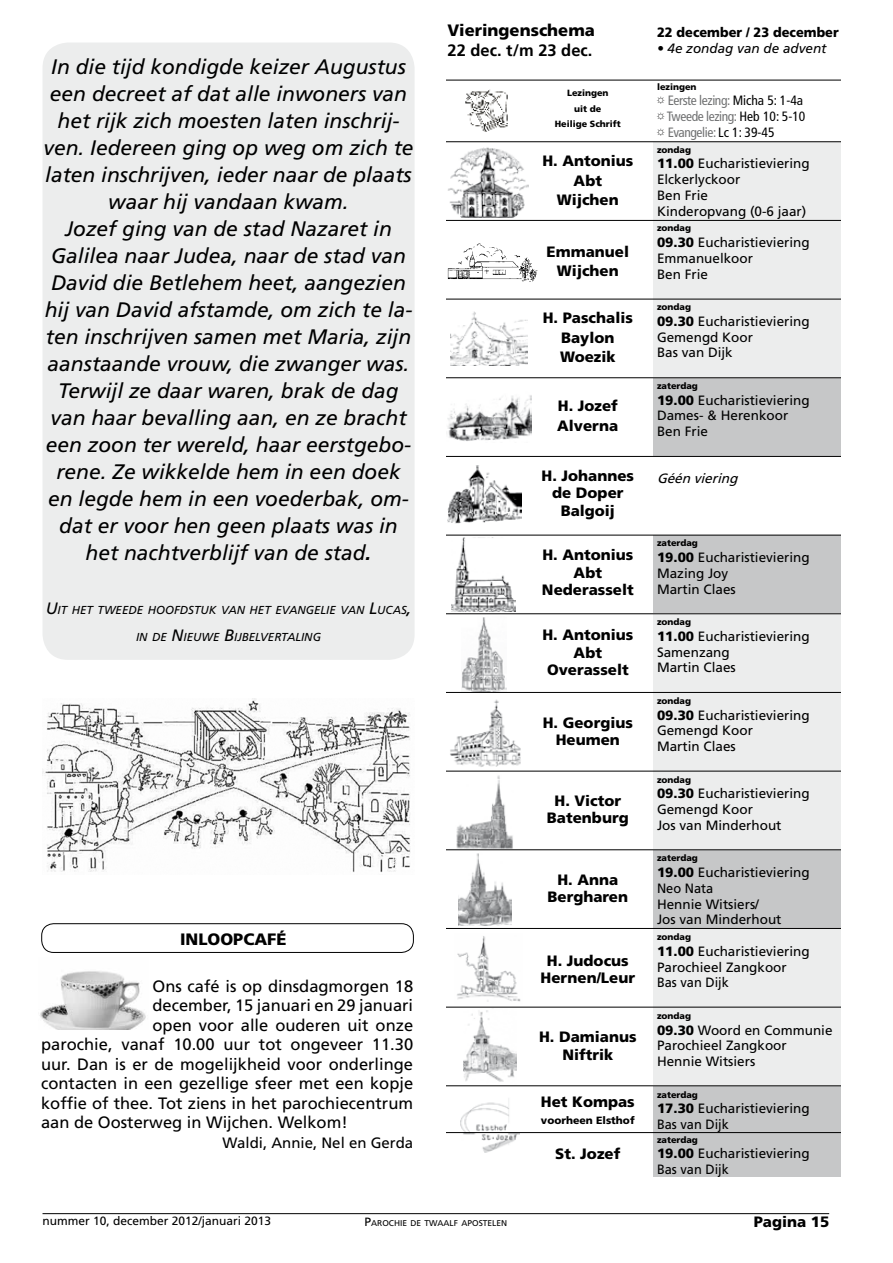
<style>
.page{position:relative;width:893px;height:1263px;background:#fff}
.page>*{position:absolute;margin:0;border:0;box-sizing:border-box;transform-origin:0 0}
.t1{font:italic 21px/27px "Frutiger";color:#000;text-align:center}
.t2{font:16.5px "Frutiger";color:#000}
.t3{font:900 16.5px "Frutiger";color:#000}
.t4{font:700 16.5px "Frutiger";color:#000}
.t5{font:900 15px/17.2px "Frutiger";color:#000;text-align:center}
.t6{font:15px "Frutiger";color:#000}
.t7{font:13.5px/15.8px "Frutiger";color:#000}
.t8{font:condensed 13.5px/15.8px "Frutiger";letter-spacing:-.03em;color:#707172}
.t9{font:900 13.5px "Frutiger";color:#000;scale:.95 1}
.t10{font:italic 13.5px "Frutiger";color:#000}
.t11{font:italic 13.5px "Frutiger";color:#000}
.t12{font:12px "Frutiger";color:#000}
.t13{font:italic 11.55px "Frutiger";color:#000}
.t14{font:900 10.5px "Frutiger";color:#000}
.t15{font:900 9px/15px "Frutiger";color:#000;text-align:center}
.t16{font:8.4px "Frutiger";color:#000}
.s1{font-weight:700}
.s2{font-size:16.5px}
.s3{font-family:"Arial Narrow";font-weight:700;font-stretch:normal;font-size:8.1px;color:#000}
.s4{color:#000}
.s5{font-weight:900}
.s6{font-size:12px}
</style>
<div class="page">
<hr style="left:43px;top:1213px;width:786px;height:1px;background:#000">
<div style="left:43px;top:43px;width:372px;height:617px;background:#eceded;border-radius:26px"></div>
<div style="left:41px;top:923px;width:373px;height:30px;border:1px solid #000;border-radius:12px"></div>
<img style="left:40px;top:971px;width:106px;height:58px">
<img style="left:43px;top:699px;width:368px;height:174px">
<div style="left:653px;top:1007px;width:187px;height:78px;background:#eceded"></div>
<div style="left:653px;top:929px;width:187px;height:78px;background:#eceded"></div>
<div style="left:653px;top:850px;width:187px;height:78px;background:#c6c7c8"></div>
<div style="left:653px;top:693px;width:187px;height:78px;background:#eceded"></div>
<div style="left:653px;top:535px;width:187px;height:78px;background:#c6c7c8"></div>
<div style="left:653px;top:378px;width:187px;height:78px;background:#c6c7c8"></div>
<div style="left:653px;top:1086px;width:187px;height:46px;background:#c6c7c8"></div>
<div style="left:653px;top:1133px;width:187px;height:44px;background:#c6c7c8"></div>
<div style="left:653px;top:142px;width:187px;height:78px;background:#eceded"></div>
<div style="left:653px;top:221px;width:187px;height:78px;background:#eceded"></div>
<div style="left:653px;top:299px;width:187px;height:78px;background:#eceded"></div>
<div style="left:653px;top:614px;width:187px;height:78px;background:#eceded"></div>
<div style="left:653px;top:771px;width:187px;height:78px;background:#eceded"></div>
<img style="left:446px;top:395px;width:86px;height:46px">
<img style="left:450px;top:311px;width:77px;height:54px">
<img style="left:448px;top:147px;width:80px;height:70px">
<img style="left:447px;top:243px;width:91px;height:39px">
<img style="left:448px;top:466px;width:73px;height:58px">
<img style="left:450px;top:699px;width:71px;height:68px">
<img style="left:453px;top:775px;width:64px;height:76px">
<img style="left:457px;top:936px;width:64px;height:66px">
<img style="left:463px;top:1010px;width:53px;height:72px">
<img style="left:451px;top:537px;width:64px;height:75px">
<img style="left:461px;top:617px;width:45px;height:74px">
<img style="left:459px;top:1098px;width:60px;height:54px">
<img style="left:459px;top:850px;width:53px;height:76px">
<hr style="left:446px;top:220px;width:394px;height:1px;background:#000">
<hr style="left:446px;top:299px;width:394px;height:1px;background:#000">
<hr style="left:446px;top:141px;width:394px;height:1px;background:#000">
<hr style="left:446px;top:377px;width:394px;height:1px;background:#000">
<hr style="left:446px;top:456px;width:394px;height:1px;background:#000">
<hr style="left:446px;top:535px;width:394px;height:1px;background:#000">
<hr style="left:446px;top:613px;width:394px;height:1px;background:#000">
<hr style="left:446px;top:692px;width:394px;height:1px;background:#000">
<hr style="left:446px;top:771px;width:394px;height:1px;background:#000">
<hr style="left:446px;top:849px;width:394px;height:1px;background:#000">
<hr style="left:446px;top:928px;width:394px;height:1px;background:#000">
<hr style="left:446px;top:1007px;width:394px;height:1px;background:#000">
<hr style="left:446px;top:1085px;width:394px;height:1px;background:#000">
<hr style="left:446px;top:1132px;width:394px;height:1px;background:#000">
<hr style="left:446px;top:80px;width:394px;height:1px;background:#000">
<img style="left:465px;top:89px;width:43px;height:43px">
<p class="t1" style="left:44px;top:53px;width:371px">In die tijd kondigde keizer Augustus een decreet af dat alle inwoners van het rijk zich moesten laten inschrij&shy;ven. Iedereen ging op weg om zich te laten inschrijven, ieder naar de plaats waar hij vandaan kwam.<br>Jozef ging van de stad Nazaret in Galilea naar Judea, naar de stad van David die Betlehem heet, aangezien hij van David afstamde, om zich te la&shy;ten inschrijven samen met Maria, zijn aanstaande vrouw, die zwanger was.<br>Terwijl ze daar waren, brak de dag van haar bevalling aan, en ze bracht een zoon ter wereld, haar eerstgebo&shy;rene. Ze wikkelde hem in een doek en legde hem in een voederbak, om&shy;dat er voor hen geen plaats was in het nachtverblijf van de stad<span class="s1">.</span></p>
<p class="t13" style="left:46px;top:603px;width:367px"><span class="s2">U</span>IT HET TWEEDE HOOFDSTUK VAN HET EVANGELIE VAN <span class="s2">L</span>UCAS<span class="s2">,</span></p>
<p class="t13" style="left:136px;top:630px;width:186px">IN DE <span class="s2">N</span>IEUWE <span class="s2">B</span>IJBELVERTALING</p>
<p class="t3" style="left:180px;top:929px;width:108px">inloopcafÉ</p>
<p class="t2" style="left:152px;top:976px;width:262px">Ons café is op dinsdagmorgen 18</p>
<p class="t2" style="left:152px;top:995px;width:262px">december, 15 januari en 29 januari</p>
<p class="t2" style="left:152px;top:1015px;width:262px">open voor alle ouderen uit onze</p>
<p class="t2" style="left:41px;top:1034px;width:374px">parochie, vanaf 10.00 uur tot ongeveer 11.30</p>
<p class="t2" style="left:41px;top:1054px;width:373px">uur. Dan is er de mogelijkheid voor onderlinge</p>
<p class="t2" style="left:41px;top:1074px;width:374px">contacten in een gezellige sfeer met een kopje</p>
<p class="t2" style="left:41px;top:1093px;width:373px">koffie of thee. Tot ziens in het parochiecentrum</p>
<p class="t2" style="left:41px;top:1113px;width:308px">aan de Oosterweg in Wijchen. Welkom!</p>
<p class="t6" style="left:223px;top:1133px;width:192px">Waldi, Annie, Nel en Gerda</p>
<p class="t3" style="left:448px;top:20px;width:149px">Vieringenschema</p>
<p class="t4" style="left:448px;top:40px;width:146px">22 dec. t/m 23 dec.</p>
<p class="t15" style="left:555px;top:86px;width:68px">Lezingen<br>uit de<br>Heilige Schrift</p>
<p class="t5" style="left:542px;top:151px;width:92px;line-height:19.5px">H. Antonius<br>Abt<br>Wijchen</p>
<p class="t5" style="left:547px;top:242px;width:84px;line-height:19.5px">Emmanuel<br>Wijchen</p>
<p class="t5" style="left:543px;top:308px;width:92px;line-height:19.5px">H. Paschalis<br>Baylon<br>Woezik</p>
<p class="t5" style="left:557px;top:396px;width:63px;line-height:19.5px;text-align:left">H. Jozef<br>Alverna</p>
<p class="t5" style="left:542px;top:467px;width:94px">H. Johannes de Doper<br>Balgoij</p>
<p class="t5" style="left:542px;top:546px;width:93px">H. Antonius<br>Abt<br>Nederasselt</p>
<p class="t5" style="left:542px;top:626px;width:92px">H. Antonius<br>Abt<br>Overasselt</p>
<p class="t5" style="left:543px;top:714px;width:92px">H. Georgius<br>Heumen</p>
<p class="t5" style="left:547px;top:792px;width:83px">H. Victor<br>Batenburg</p>
<p class="t5" style="left:548px;top:871px;width:82px">H. Anna<br>Bergharen</p>
<p class="t5" style="left:541px;top:952px;width:96px">H. Judocus<br>Hernen/Leur</p>
<p class="t5" style="left:539px;top:1028px;width:99px">H. Damianus<br>Niftrik</p>
<p class="t5" style="left:541px;top:1093px;width:95px">Het Kompas</p>
<p class="t14" style="left:541px;top:1114px;width:95px">voorheen Elsthof</p>
<p class="t5" style="left:555px;top:1145px;width:67px">St. Jozef</p>
<p class="t9" style="left:657px;top:24px;width:193px">22 december / 23 december</p>
<p class="t10" style="left:657px;top:40px;width:171px">• 4e zondag van de advent</p>
<p class="t15" style="left:657px;top:79px;width:41px">lezingen</p>
<p class="t8" style="left:657px;top:93px;width:150px"><span class="s3">☼</span> Eerste lezing: <span class="s4">Micha 5: 1-4a </span><span class="s3">☼</span> Tweede lezing: <span class="s4">Heb 10: 5-10 </span><span class="s3">☼</span> Evangelie: <span class="s4">Lc 1: 39-45</span></p>
<p class="t15" style="left:657px;top:142px;width:36px">zondag</p>
<p class="t7" style="left:657px;top:156px;width:154px"><span class="s5">11.00</span> Eucharistieviering<br>Elckerlyckoor<br>Ben Frie<br>Kinderopvang (0-6 jaar)</p>
<p class="t15" style="left:657px;top:221px;width:36px">zondag</p>
<p class="t7" style="left:657px;top:235px;width:154px"><span class="s5">09.30</span> Eucharistieviering<br>Emmanuelkoor<br>Ben Frie</p>
<p class="t15" style="left:657px;top:299px;width:36px">zondag</p>
<p class="t7" style="left:657px;top:313px;width:154px"><span class="s5">09.30</span> Eucharistieviering<br>Gemengd Koor<br>Bas van Dijk</p>
<p class="t15" style="left:657px;top:378px;width:42px">zaterdag</p>
<p class="t7" style="left:657px;top:392px;width:154px"><span class="s5">19.00</span> Eucharistieviering<br>Dames- &amp; Herenkoor<br>Ben Frie</p>
<p class="t11" style="left:657px;top:471px;width:86px">Géén viering</p>
<p class="t15" style="left:657px;top:536px;width:42px">zaterdag</p>
<p class="t7" style="left:657px;top:550px;width:154px"><span class="s5">19.00</span> Eucharistieviering<br>Mazing Joy<br>Martin Claes</p>
<p class="t15" style="left:657px;top:614px;width:36px">zondag</p>
<p class="t7" style="left:657px;top:628px;width:154px"><span class="s5">11.00</span> Eucharistieviering<br>Samenzang<br>Martin Claes</p>
<p class="t15" style="left:657px;top:693px;width:36px">zondag</p>
<p class="t7" style="left:657px;top:707px;width:154px"><span class="s5">09.30</span> Eucharistieviering<br>Gemengd Koor<br>Martin Claes</p>
<p class="t15" style="left:657px;top:772px;width:36px">zondag</p>
<p class="t7" style="left:657px;top:786px;width:154px"><span class="s5">09.30</span> Eucharistieviering<br>Gemengd Koor<br>Jos van Minderhout</p>
<p class="t15" style="left:657px;top:851px;width:42px">zaterdag</p>
<p class="t7" style="left:657px;top:865px;width:154px"><span class="s5">19.00</span> Eucharistieviering<br>Neo Nata<br>Hennie Witsiers/<br>Jos van Minderhout</p>
<p class="t15" style="left:657px;top:929px;width:36px">zondag</p>
<p class="t7" style="left:657px;top:943px;width:154px"><span class="s5">11.00</span> Eucharistieviering<br>Parochieel Zangkoor<br>Bas van Dijk</p>
<p class="t15" style="left:657px;top:1008px;width:36px">zondag</p>
<p class="t7" style="left:657px;top:1022px;width:177px"><span class="s5">09.30</span> Woord en Communie<br>Parochieel Zangkoor<br>Hennie Witsiers</p>
<p class="t15" style="left:657px;top:1087px;width:42px">zaterdag</p>
<p class="t7" style="left:657px;top:1101px;width:154px"><span class="s5">17.30</span> Eucharistieviering<br>Bas van Dijk</p>
<p class="t15" style="left:657px;top:1132px;width:42px">zaterdag</p>
<p class="t7" style="left:657px;top:1146px;width:154px"><span class="s5">19.00</span> Eucharistieviering<br>Bas van Dijk</p>
<p class="t12" style="left:43px;top:1214px;width:230px">nummer 10, december 2012/januari 2013</p>
<p class="t16" style="left:365px;top:1218px;width:144px"><span class="s6">P</span>AROCHIE DE TWAALF APOSTELEN</p>
<p class="t5" style="left:754px;top:1213px;width:77px">Pagina 15</p>
</div>
